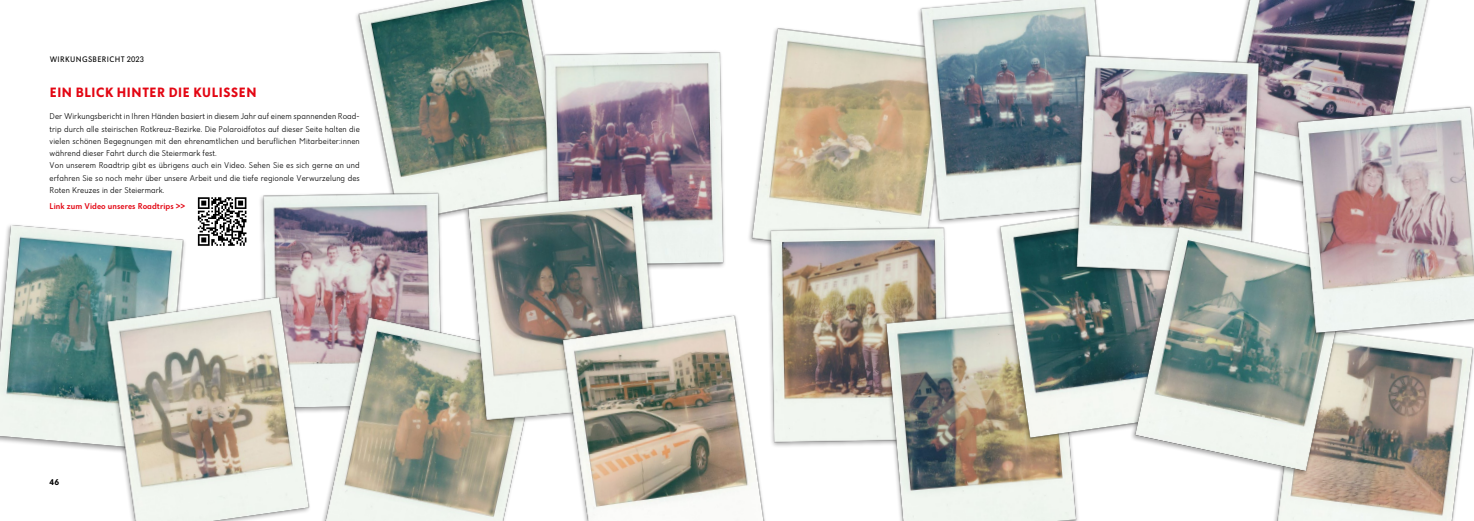
<style>
.page{position:relative;width:1474px;height:521px;background:#fff}
.page>*{position:absolute;margin:0;border:0;box-sizing:border-box;transform-origin:0 0}
.t1{font:700 14px "Dunant";letter-spacing:.045em;color:#e30613}
.t2{font:300 8.75px/12.2px "Dunant";letter-spacing:.01em;color:#000}
.t3{font:500 8.75px "Dunant";letter-spacing:.01em;color:#e30613}
.t4{font:700 8.75px "Dunant";color:#000}
.t5{font:8.31px "Dunant";letter-spacing:.045em;color:#000}
</style>
<div class="page">
<img style="left:0;top:225px;width:185px;height:225px">
<img style="left:356px;top:0;width:184px;height:216px">
<img style="left:749px;top:28px;width:165px;height:216px">
<img style="left:914px;top:0;width:186px;height:223px">
<img style="left:1239px;top:0;width:190px;height:185px">
<img style="left:539px;top:31px;width:186px;height:237px">
<img style="left:260px;top:172px;width:192px;height:124px">
<img style="left:321px;top:296px;width:203px;height:225px">
<img style="left:99px;top:284px;width:222px;height:237px">
<img style="left:465px;top:172px;width:210px;height:257px">
<img style="left:764px;top:207px;width:194px;height:240px">
<img style="left:882px;top:286px;width:196px;height:235px">
<img style="left:992px;top:187px;width:137px;height:266px">
<img style="left:1070px;top:35px;width:200px;height:250px">
<img style="left:1274px;top:342px;width:199px;height:179px">
<img style="left:1131px;top:207px;width:237px;height:276px">
<img style="left:1294px;top:86px;width:179px;height:256px">
<img style="left:555px;top:301px;width:219px;height:220px">
<svg style="left:198px;top:197px;width:48px;height:49px"></svg>
<p class="t5" style="left:50px;top:55px;width:96px">WIRKUNGSBERICHT 2023</p>
<h1 class="t1" style="left:50px;top:85px;width:208px">EIN BLICK HINTER DIE KULISSEN</h1>
<p class="t2" style="left:50px;top:110px;width:312px">Der Wirkungsbericht in Ihren Händen basiert in diesem Jahr auf einem spannenden Road&shy;trip durch alle steirischen Rotkreuz-Bezirke. Die Polaroidfotos auf dieser Seite halten die vielen schönen Begegnungen mit den ehrenamtlichen und beruflichen Mitarbeiter:innen während dieser Fahrt durch die Steiermark fest.<br>Von unserem Roadtrip gibt es übrigens auch ein Video. Sehen Sie es sich gerne an und erfahren Sie so noch mehr über unsere Arbeit und die tiefe regionale Verwurzelung des Roten Kreuzes in der Steiermark.</p>
<p class="t3" style="left:50px;top:202px;width:137px">Link zum Video unseres Roadtrips &gt;&gt;</p>
<p class="t4" style="left:50px;top:477px;width:11px">46</p>
</div>
